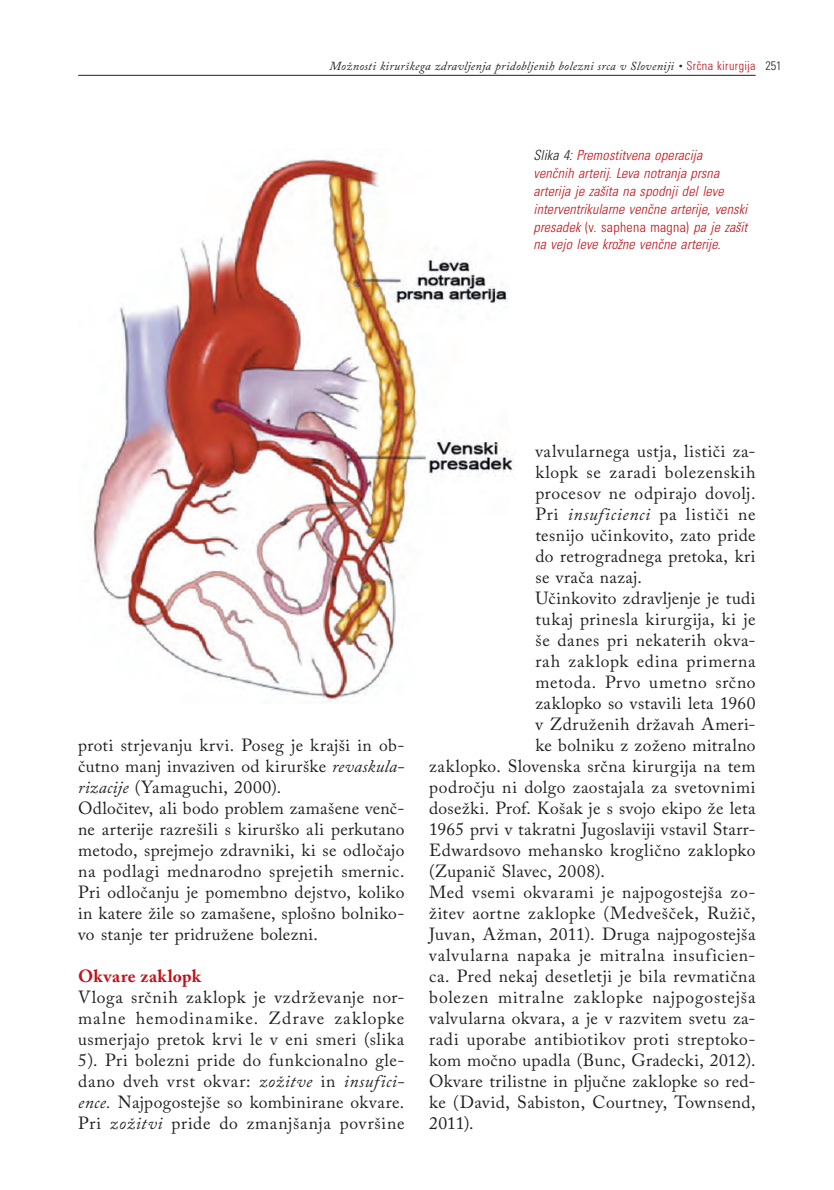
<style>
.page{position:relative;width:834px;height:1190px;background:#fff}
.page>*{position:absolute;margin:0;border:0;box-sizing:border-box;transform-origin:0 0}
.t1{font:17.5px/21px "Adobe Caslon Pro";letter-spacing:.03em;color:#231f20}
.t2{font:17.5px "Adobe Caslon Pro";letter-spacing:.05em;color:#231f20}
.t3{font:17.5px "Adobe Caslon Pro";letter-spacing:.01em;color:#231f20}
.t4{font:700 17.5px "Adobe Caslon Pro";letter-spacing:.025em;color:#c2121a}
.t5{font:italic 300 condensed 14px/17.8px "Univers";letter-spacing:.01em;color:#c2121a}
.t6{font:italic 12.25px "Adobe Caslon Pro";letter-spacing:.025em;color:#231f20}
.s1{font-family:"Univers";font-weight:300;font-style:normal;font-stretch:condensed;color:#c2121a}
.s2{font-family:"Univers";font-weight:300;font-style:normal;font-stretch:condensed}
.s3{color:#231f20}
.s4{font-style:normal}
.s5{font-style:italic}
</style>
<div class="page">
<hr style="left:78px;top:75px;width:677px;height:1px;background:#231f20">
<img style="left:90px;top:159px;width:423px;height:544px">
<p class="t6" style="left:329px;top:59px;width:453px">Možnosti kirurškega zdravljenja pridobljenih bolezni srca v Sloveniji • <span class="s1">SrËna kirurgija</span> <span class="s2">251</span></p>
<p class="t5" style="left:533px;top:146px;width:215px"><span class="s3">Slika 4:</span> Premostitvena operacija<br>venËnih arterij. Leva notranja prsna arterija je zašita na spodnji del leve interventrikularne venËne arterije, venski presadek <span class="s4">(v. saphena magna)</span> pa je zašit na vejo leve krožne venËne arterije.</p>
<p class="t1" style="left:78px;top:734px;width:328px">proti strjevanju krvi. Poseg je krajši in ob&shy;čutno manj invaziven od kirurške <span class="s5">revaskula&shy;rizacije</span> (Yamaguchi, 2000).<br>Odločitev, ali bodo problem zamašene venč&shy;ne arterije razrešili s kirurško ali perkutano metodo, sprejmejo zdravniki, ki se odločajo na podlagi mednarodno sprejetih smernic.<br>Pri odločanju je pomembno dejstvo, koliko in katere žile so zamašene, splošno bolniko&shy;vo stanje ter pridružene bolezni.</p>
<p class="t4" style="left:78px;top:966px;width:124px">Okvare zaklopk</p>
<p class="t1" style="left:78px;top:986px;width:328px;text-align:justify">Vloga srčnih zaklopk je vzdrževanje nor&shy;malne hemodinamike. Zdrave zaklopke usmerjajo pretok krvi le v eni smeri (slika 5). Pri bolezni pride do funkcionalno gle&shy;dano dveh vrst okvar: <span class="s5">zožitve</span> in <span class="s5">insufici&shy;ence.</span> Najpogostejše so kombinirane okvare.<br>Pri <span class="s5">zožitvi</span> pride do zmanjšanja površine</p>
<p class="t1" style="left:535px;top:440px;width:222px">valvularnega ustja, lističi za-</p>
<p class="t1" style="left:535px;top:461px;width:222px">klopk se zaradi bolezenskih</p>
<p class="t1" style="left:535px;top:482px;width:221px">procesov ne odpirajo dovolj.</p>
<p class="t1" style="left:535px;top:503px;width:222px">Pri <span class="s5">insuficienci</span> pa lističi ne</p>
<p class="t1" style="left:535px;top:524px;width:222px">tesnijo učinkovito, zato pride</p>
<p class="t1" style="left:535px;top:545px;width:222px">do retrogradnega pretoka, kri</p>
<p class="t1" style="left:535px;top:566px;width:108px">se vrača nazaj.</p>
<p class="t3" style="left:535px;top:587px;width:222px">Učinkovito zdravljenje je tudi</p>
<p class="t1" style="left:535px;top:608px;width:222px">tukaj prinesla kirurgija, ki je</p>
<p class="t1" style="left:535px;top:629px;width:222px">še danes pri nekaterih okva-</p>
<p class="t1" style="left:535px;top:650px;width:222px">rah zaklopk edina primerna</p>
<p class="t1" style="left:535px;top:671px;width:222px">metoda. Prvo umetno srčno</p>
<p class="t1" style="left:535px;top:692px;width:221px">zaklopko so vstavili leta 1960</p>
<p class="t1" style="left:535px;top:713px;width:222px">v Združenih državah Ameri-</p>
<p class="t1" style="left:535px;top:734px;width:221px">ke bolniku z zoženo mitralno</p>
<p class="t1" style="left:429px;top:755px;width:328px">zaklopko. Slovenska srčna kirurgija na tem</p>
<p class="t1" style="left:429px;top:776px;width:328px">področju ni dolgo zaostajala za svetovnimi</p>
<p class="t1" style="left:429px;top:797px;width:328px">dosežki. Prof. Košak je s svojo ekipo že leta</p>
<p class="t1" style="left:429px;top:818px;width:328px">1965 prvi v takratni Jugoslaviji vstavil Starr-</p>
<p class="t1" style="left:429px;top:839px;width:328px">Edwardsovo mehansko kroglično zaklopko</p>
<p class="t1" style="left:429px;top:860px;width:177px">(Zupanič Slavec, 2008).</p>
<p class="t1" style="left:429px;top:881px;width:328px">Med vsemi okvarami je najpogostejša zo-</p>
<p class="t1" style="left:429px;top:902px;width:328px">žitev aortne zaklopke (Medvešček, Ružič,</p>
<p class="t1" style="left:429px;top:923px;width:328px">Juvan, Ažman, 2011). Druga najpogostejša</p>
<p class="t1" style="left:429px;top:944px;width:328px">valvularna napaka je mitralna insuficien-</p>
<p class="t1" style="left:429px;top:965px;width:328px">ca. Pred nekaj desetletji je bila revmatična</p>
<p class="t2" style="left:429px;top:986px;width:328px">bolezen mitralne zaklopke najpogostejša</p>
<p class="t1" style="left:429px;top:1007px;width:328px">valvularna okvara, a je v razvitem svetu za-</p>
<p class="t1" style="left:429px;top:1028px;width:328px">radi uporabe antibiotikov proti streptoko-</p>
<p class="t1" style="left:429px;top:1049px;width:328px">kom močno upadla (Bunc, Gradecki, 2012).</p>
<p class="t1" style="left:429px;top:1070px;width:328px">Okvare trilistne in pljučne zaklopke so red-</p>
<p class="t1" style="left:429px;top:1091px;width:328px">ke (David, Sabiston, Courtney, Townsend,</p>
<p class="t1" style="left:429px;top:1112px;width:46px">2011).</p>
</div>
